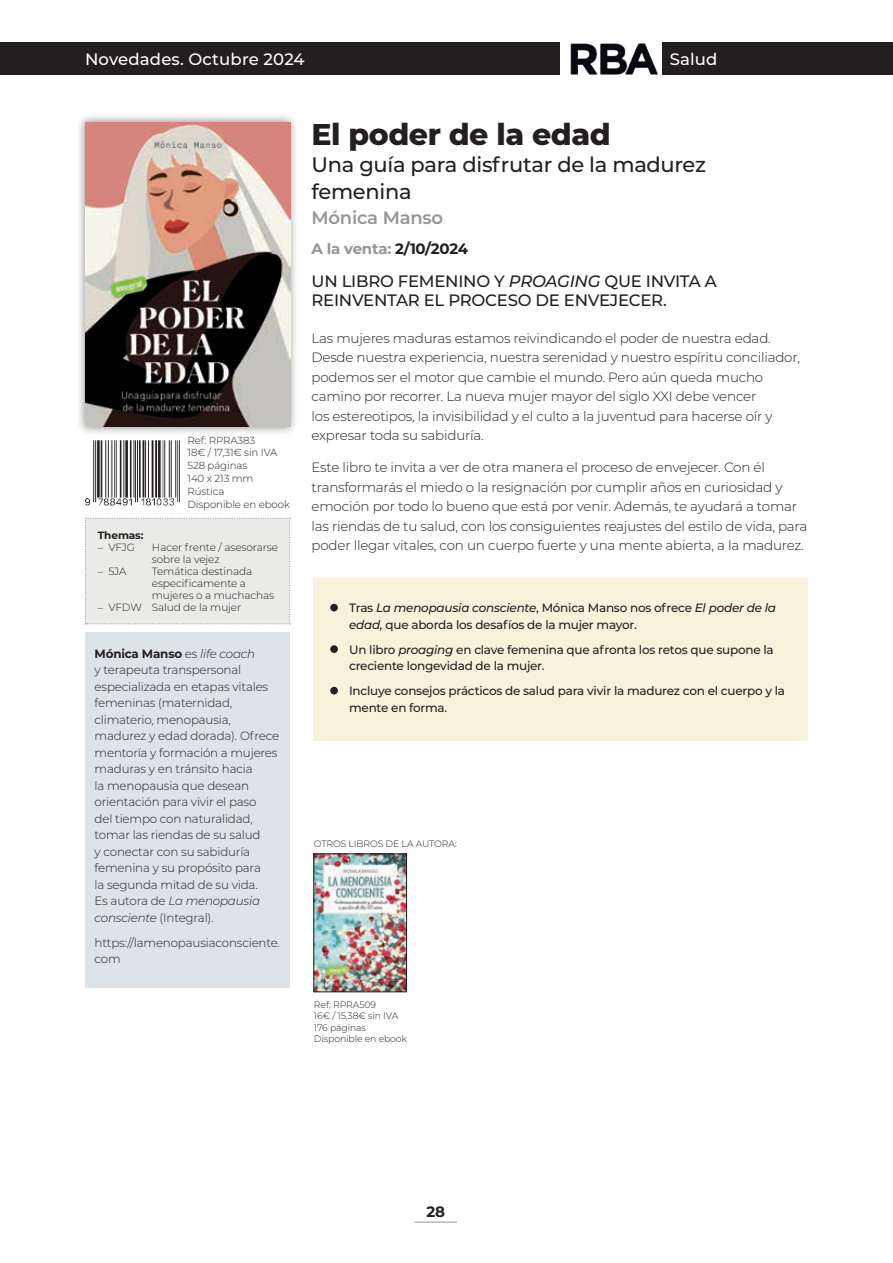
<style>
.page{position:relative;width:893px;height:1263px;background:#fff}
.page>*{position:absolute;margin:0;border:0;box-sizing:border-box;transform-origin:0 0}
.t1{font:800 30px "Montserrat";letter-spacing:-.015em;color:#231f20}
.t2{font:500 21px/27px "Montserrat";letter-spacing:-.015em;color:#231f20}
.t3{font:600 18px "Montserrat";letter-spacing:-.01em;color:#939598}
.t4{font:500 16.5px/19.5px "Montserrat";letter-spacing:-.015em;color:#231f20}
.t5{font:500 16.5px "Montserrat";letter-spacing:.01em;color:#fff}
.t6{font:700 15px "Montserrat";letter-spacing:-.015em;color:#939598}
.t7{font:700 15px "Montserrat";color:#231f20}
.t8{font:300 13.5px/19.5px "Montserrat";letter-spacing:-.015em;color:#231f20}
.t9{font:300 12px/16.5px "Montserrat";letter-spacing:-.015em;color:#231f20}
.t10{font:500 12px/16.5px "Montserrat";letter-spacing:-.02em;color:#231f20}
.t11{font:300 10.5px/12px "Montserrat";letter-spacing:-.01em;color:#231f20}
.t12{font:700 10.5px "Montserrat";letter-spacing:-.01em;color:#231f20}
.t13{font:300 10.2px/12.8px "Montserrat";letter-spacing:-.01em;color:#231f20}
.t14{font:300 9.3px/11.6px "Montserrat";letter-spacing:-.01em;color:#231f20}
.s1{font-weight:700}
.s2{font-style:italic}
.s3{color:#231f20}
</style>
<div class="page">
<img style="left:570px;top:43px;width:88px;height:32px">
<div style="left:314px;top:578px;width:494px;height:163px;background:#f6f3dd"></div>
<div style="left:85px;top:632px;width:205px;height:356px;background:#dde3e7"></div>
<div style="left:330px;top:604px;width:8px;height:7px;background:#231f20;border-radius:50%"></div>
<div style="left:330px;top:645px;width:8px;height:8px;background:#231f20;border-radius:50%"></div>
<div style="left:330px;top:687px;width:8px;height:7px;background:#231f20;border-radius:50%"></div>
<div style="left:85px;top:518px;width:206px;height:106px;background:#eaeae8"></div>
<img style="left:85px;top:440px;width:95px;height:66px">
<div style="left:76px;top:113px;width:223px;height:323px;background:#231f20;opacity:.5"></div>
<img style="left:85px;top:122px;width:205px;height:305px">
<hr style="left:414px;top:1222px;width:43px;height:1px;background:#939598">
<div style="left:0;top:42px;width:560px;height:32px;background:#231f20"></div>
<div style="left:663px;top:42px;width:230px;height:32px;background:#231f20"></div>
<img style="left:316px;top:856px;width:89px;height:134px">
<div style="left:314px;top:854px;width:93px;height:138px;border:1px solid #231f20"></div>
<p class="t5" style="left:670px;top:48px;width:103px">Divulgación</p>
<p class="t5" style="left:85px;top:48px;width:221px">Novedades. Octubre 2024</p>
<p class="t5" style="left:670px;top:48px;width:49px">Salud</p>
<p class="t13" style="left:188px;top:433px;width:104px">Ref: RPRA383<br>18€ / 17,31€ sin IVA<br>528 páginas<br>140 x 213 mm<br>Rústica<br>Disponible en ebook</p>
<p class="t12" style="left:98px;top:528px;width:47px">Themas:</p>
<p class="t11" style="left:98px;top:541px;width:39px">– VFJG</p>
<p class="t11" style="left:152px;top:541px;width:128px">Hacer frente / asesorarse sobre la vejez</p>
<p class="t11" style="left:98px;top:565px;width:30px">– 5JA</p>
<p class="t11" style="left:152px;top:565px;width:124px">Temática destinada especificamente a mujeres o a muchachas</p>
<p class="t11" style="left:98px;top:601px;width:145px">– VFDW Salud de la mujer</p>
<p class="t9" style="left:95px;top:645px;width:186px"><span class="s1">Mónica Manso</span> es <span class="s2">life coach<br></span>y terapeuta transpersonal especializada en etapas vitales femeninas (maternidad, climaterio, menopausia, madurez y edad dorada). Ofrece mentoría y formación a mujeres maduras y en tránsito hacia<br>la menopausia que desean orientación para vivir el paso<br>del tiempo con naturalidad, tomar las riendas de su salud<br>y conectar con su sabiduría femenina y su propósito para<br>la segunda mitad de su vida.<br>Es autora de <span class="s2">La menopausia consciente</span> (Integral).</p>
<p class="t9" style="left:95px;top:934px;width:187px">https://lamenopausiaconsciente. com</p>
<h1 class="t1" style="left:312px;top:112px;width:301px">El poder de la edad</h1>
<h2 class="t2" style="left:312px;top:150px;width:396px">Una guía para disfrutar de la madurez femenina</h2>
<h3 class="t3" style="left:312px;top:205px;width:133px">Mónica Manso</h3>
<p class="t6" style="left:312px;top:238px;width:158px">A la venta: <span class="s3">2/10/2024</span></p>
<p class="t4" style="left:312px;top:270px;width:407px">UN LIBRO FEMENINO Y <span class="s2">PROAGING</span> QUE INVITA A<br>REINVENTAR EL PROCESO DE ENVEJECER.</p>
<p class="t8" style="left:312px;top:328px;width:490px">Las mujeres maduras estamos reivindicando el poder de nuestra edad.<br>Desde nuestra experiencia, nuestra serenidad y nuestro espíritu conciliador, podemos ser el motor que cambie el mundo. Pero aún queda mucho camino por recorrer. La nueva mujer mayor del siglo XXI debe vencer<br>los estereotipos, la invisibilidad y el culto a la juventud para hacerse oír y expresar toda su sabiduría.</p>
<p class="t8" style="left:312px;top:457px;width:497px">Este libro te invita a ver de otra manera el proceso de envejecer. Con él transformarás el miedo o la resignación por cumplir años en curiosidad y emoción por todo lo bueno que está por venir. Además, te ayudará a tomar las riendas de tu salud, con los consiguientes reajustes del estilo de vida, para poder llegar vitales, con un cuerpo fuerte y una mente abierta, a la madurez.</p>
<p class="t10" style="left:349px;top:599px;width:428px">Tras <span class="s2">La menopausia consciente</span>, Mónica Manso nos ofrece <span class="s2">El poder de la edad,</span> que aborda los desafíos de la mujer mayor.</p>
<p class="t10" style="left:349px;top:640px;width:426px">Un libro <span class="s2">proaging</span> en clave femenina que afronta los retos que supone la creciente longevidad de la mujer.</p>
<p class="t10" style="left:349px;top:682px;width:437px">Incluye consejos prácticos de salud para vivir la madurez con el cuerpo y la mente en forma.</p>
<p class="t14" style="left:314px;top:837px;width:145px">OTROS LIBROS DE LA AUTORA:</p>
<p class="t14" style="left:314px;top:998px;width:95px">Ref: RPRA509<br>16€ / 15,38€ sin IVA<br>176 páginas<br>Disponible en ebook</p>
<p class="t7" style="left:426px;top:1201px;width:20px">28</p>
</div>
